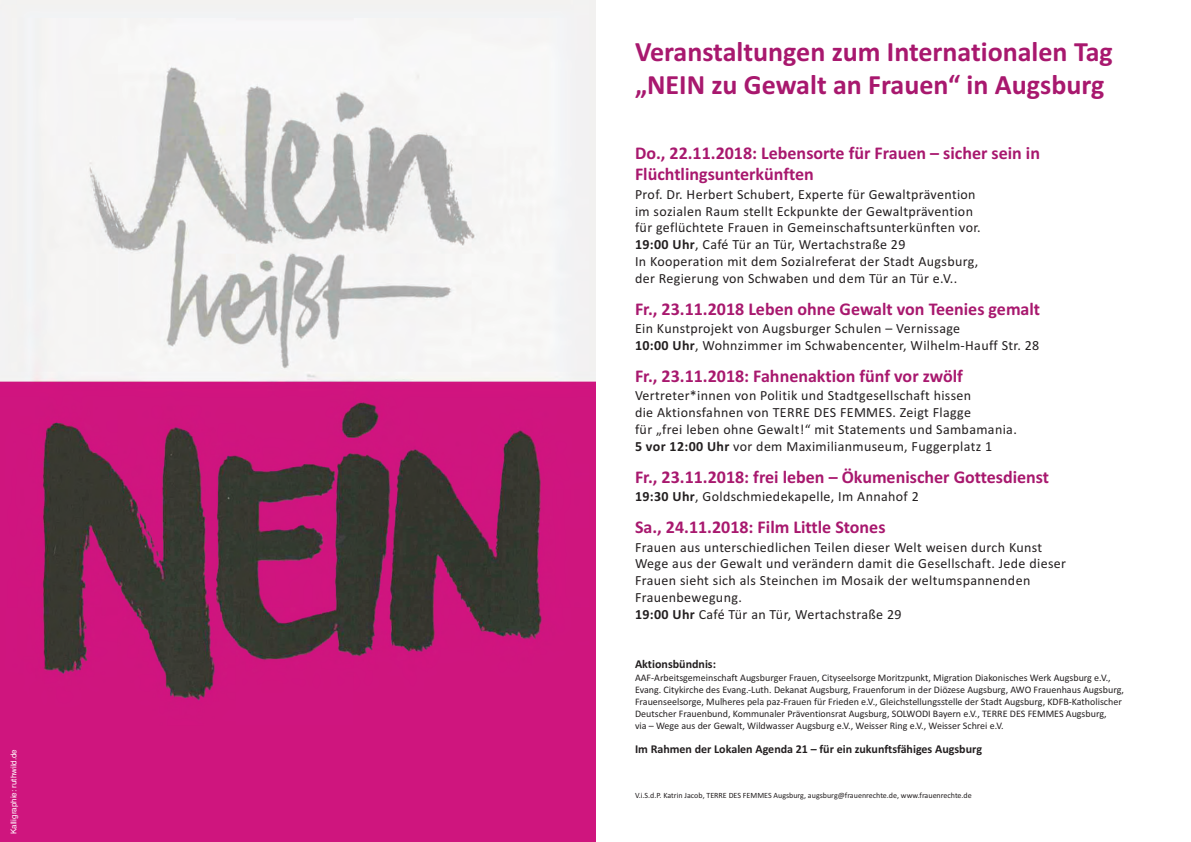
<style>
.page{position:relative;width:1191px;height:842px;background:#fff}
.page>*{position:absolute;margin:0;border:0;box-sizing:border-box;transform-origin:0 0}
.t1{font:700 28px/33.6px "Calibri";color:#a8186e}
.t2{font:700 18px/21.6px "Calibri";color:#a8186e}
.t3{font:14px/16.8px "Calibri";letter-spacing:.025em;color:#231f20}
.t4{font:700 12px "Calibri";color:#231f20}
.t5{font:10px/12px "Calibri";color:#231f20}
.t6{font:8px "Calibri";color:#231f20}
.t7{font:8px "Helvetica";color:#fff}
.s1{font-weight:700}
</style>
<div class="page">
<img style="left:0;top:0;width:595px;height:842px">
<p class="t7" style="left:9px;top:834px;width:86px;rotate:-90deg">Kalligraphie: ruthwild.de</p>
<h1 class="t1" style="left:635px;top:34px;width:479px">Veranstaltungen zum Internationalen Tag „NEIN zu Gewalt an Frauen“ in Augsburg</h1>
<p class="t2" style="left:635px;top:142px;width:406px">Do., 22.11.2018: Lebensorte für Frauen – sicher sein in<br>Flüchtlingsunterkünften</p>
<p class="t3" style="left:635px;top:186px;width:347px">Prof. Dr. Herbert Schubert, Experte für Gewaltprävention im sozialen Raum stellt Eckpunkte der Gewaltprävention für geflüchtete Frauen in Gemeinschaftsunterkünften vor.<br><span class="s1">19:00 Uhr</span>, Café Tür an Tür, Wertachstraße 29<br>In Kooperation mit dem Sozialreferat der Stadt Augsburg, der Regierung von Schwaben und dem Tür an Tür e.V..</p>
<p class="t2" style="left:635px;top:298px;width:407px">Fr., 23.11.2018 Leben ohne Gewalt von Teenies gemalt</p>
<p class="t3" style="left:635px;top:320px;width:406px">Ein Kunstprojekt von Augsburger Schulen – Vernissage<br><span class="s1">10:00 Uhr</span>, Wohnzimmer im Schwabencenter, Wilhelm-Hauff Str. 28</p>
<p class="t2" style="left:635px;top:365px;width:329px">Fr., 23.11.2018: Fahnenaktion fünf vor zwölf</p>
<p class="t3" style="left:635px;top:387px;width:383px">Vertreter*innen von Politik und Stadtgesellschaft hissen<br>die Aktionsfahnen von TERRE DES FEMMES. Zeigt Flagge<br>für „frei leben ohne Gewalt!“ mit Statements und Sambamania.<br><span class="s1">5 vor 12:00 Uhr</span> vor dem Maximilianmuseum, Fuggerplatz 1</p>
<p class="t2" style="left:635px;top:466px;width:416px">Fr., 23.11.2018: frei leben – Ökumenischer Gottesdienst</p>
<p class="t3" style="left:635px;top:488px;width:285px"><span class="s1">19:30 Uhr</span>, Goldschmiedekapelle, Im Annahof 2</p>
<p class="t2" style="left:635px;top:516px;width:252px">Sa., 24.11.2018: Film Little Stones</p>
<p class="t3" style="left:635px;top:538px;width:432px">Frauen aus unterschiedlichen Teilen dieser Welt weisen durch Kunst Wege aus der Gewalt und verändern damit die Gesellschaft. Jede dieser Frauen sieht sich als Steinchen im Mosaik der weltumspannenden Frauenbewegung.<br><span class="s1">19:00 Uhr</span> Café Tür an Tür, Wertachstraße 29</p>
<p class="t4" style="left:635px;top:657px;width:83px">Aktionsbündnis:</p>
<p class="t5" style="left:635px;top:671px;width:490px">AAF-Arbeitsgemeinschaft Augsburger Frauen, Cityseelsorge Moritzpunkt, Migration Diakonisches Werk Augsburg e.V., Evang. Citykirche des Evang.-Luth. Dekanat Augsburg, Frauenforum in der Diözese Augsburg, AWO Frauenhaus Augsburg, Frauenseelsorge, Mulheres pela paz-Frauen für Frieden e.V., Gleichstellungsstelle der Stadt Augsburg, KDFB-Katholischer Deutscher Frauenbund, Kommunaler Präventionsrat Augsburg, SOLWODI Bayern e.V., TERRE DES FEMMES Augsburg,<br>via – Wege aus der Gewalt, Wildwasser Augsburg e.V., Weisser Ring e.V., Weisser Schrei e.V.</p>
<p class="t4" style="left:635px;top:742px;width:348px">Im Rahmen der Lokalen Agenda 21 – für ein zukunftsfähiges Augsburg</p>
<p class="t6" style="left:635px;top:790px;width:338px">V.i.S.d.P. Katrin Jacob, TERRE DES FEMMES Augsburg, augsburg@frauenrechte.de, www.frauenrechte.de</p>
</div>
